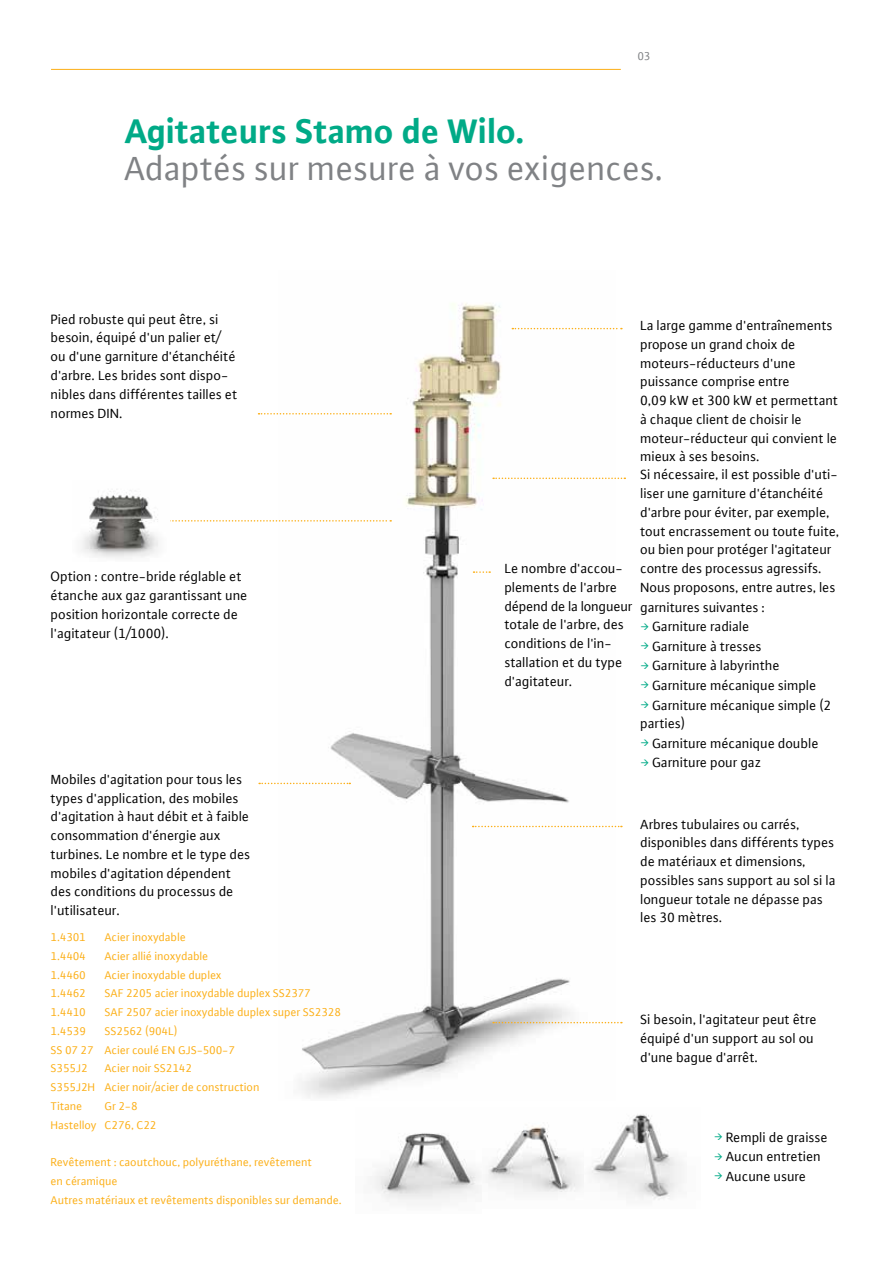
<style>
.page{position:relative;width:893px;height:1263px;background:#fff}
.page>*{position:absolute;margin:0;border:0;box-sizing:border-box;transform-origin:0 0}
.t1{font:36px "WILO Plus FM";color:#808285}
.t2{font:700 36px "WILO Plus FM";color:#00aa87}
.t3{font:14.25px/18.8px "WILO Plus FM";color:#000}
.t4{font:12px/18.8px "WILO Plus FM";color:#fcaf17}
.t5{font:12px "WILO Plus FM";color:#808285}
.s1{color:#00aa87}
</style>
<div class="page">
<img style="left:278px;top:303px;width:337px;height:795px">
<hr style="left:51px;top:69px;width:570px;height:1px;background:#fcaf17">
<svg style="left:512px;top:328px;width:110px;height:1px"></svg>
<svg style="left:493px;top:478px;width:132px;height:1px"></svg>
<svg style="left:473px;top:826px;width:149px;height:1px"></svg>
<svg style="left:259px;top:413px;width:132px;height:1px"></svg>
<svg style="left:170px;top:520px;width:221px;height:2px"></svg>
<img style="left:81px;top:490px;width:77px;height:68px">
<svg style="left:259px;top:783px;width:91px;height:1px"></svg>
<svg style="left:493px;top:1022px;width:129px;height:1px"></svg>
<img style="left:488px;top:1126px;width:94px;height:66px">
<svg style="left:474px;top:571px;width:16px;height:2px"></svg>
<img style="left:591px;top:1114px;width:92px;height:86px">
<img style="left:374px;top:1133px;width:106px;height:67px">
<p class="t5" style="left:638px;top:49px;width:14px">03</p>
<h1 class="t2" style="left:125px;top:106px;width:402px">Agitateurs Stamo de Wilo.</h1>
<h1 class="t1" style="left:125px;top:146px;width:541px">Adaptés sur mesure à vos exigences.</h1>
<p class="t3" style="left:51px;top:309px;width:188px">Pied robuste qui peut être, si besoin, équipé d'un palier et/ ou d'une garniture d'étanchéité d'arbre. Les brides sont dispo&shy;nibles dans différentes tailles et normes DIN.</p>
<p class="t3" style="left:640px;top:316px;width:201px">La large gamme d'entraînements propose un grand choix de moteurs-réducteurs d'une puissance comprise entre<br>0,09 kW et 300 kW et permettant à chaque client de choisir le moteur-réducteur qui convient le mieux à ses besoins.<br>Si nécessaire, il est possible d'uti&shy;liser une garniture d'étanchéité d'arbre pour éviter, par exemple, tout encrassement ou toute fuite, ou bien pour protéger l'agitateur contre des processus agressifs.<br>Nous proposons, entre autres, les garnitures suivantes :</p>
<p class="t3" style="left:640px;top:617px;width:111px"><span class="s1">→</span> Garniture radiale</p>
<p class="t3" style="left:640px;top:636px;width:123px"><span class="s1">→</span> Garniture à tresses</p>
<p class="t3" style="left:640px;top:656px;width:141px"><span class="s1">→</span> Garniture à labyrinthe</p>
<p class="t3" style="left:640px;top:675px;width:178px"><span class="s1">→</span> Garniture mécanique simple</p>
<p class="t3" style="left:640px;top:695px;width:193px"><span class="s1">→</span> Garniture mécanique simple (2 parties)</p>
<p class="t3" style="left:640px;top:733px;width:180px"><span class="s1">→</span> Garniture mécanique double</p>
<p class="t3" style="left:640px;top:753px;width:122px"><span class="s1">→</span> Garniture pour gaz</p>
<p class="t3" style="left:505px;top:559px;width:129px">Le nombre d'accou&shy;plements de l'arbre dépend de la longueur totale de l'arbre, des conditions de l'in&shy;stallation et du type d'agitateur.</p>
<p class="t3" style="left:51px;top:567px;width:198px">Option : contre-bride réglable et étanche aux gaz garantissant une position horizontale correcte de l'agitateur (1/1000).</p>
<p class="t3" style="left:51px;top:769px;width:201px">Mobiles d'agitation pour tous les types d'application, des mobiles d'agitation à haut débit et à faible consommation d'énergie aux turbines. Le nombre et le type des mobiles d'agitation dépendent des conditions du processus de l'utilisateur.</p>
<p class="t4" style="left:51px;top:927px;width:37px">1.4301</p>
<p class="t4" style="left:105px;top:927px;width:83px">Acier inoxydable</p>
<p class="t4" style="left:51px;top:946px;width:37px">1.4404</p>
<p class="t4" style="left:105px;top:946px;width:105px">Acier allié inoxydable</p>
<p class="t4" style="left:51px;top:965px;width:37px">1.4460</p>
<p class="t4" style="left:105px;top:965px;width:118px">Acier inoxydable duplex</p>
<p class="t4" style="left:51px;top:984px;width:37px">1.4462</p>
<p class="t4" style="left:105px;top:984px;width:208px">SAF 2205 acier inoxydable duplex SS2377</p>
<p class="t4" style="left:51px;top:1002px;width:37px">1.4410</p>
<p class="t4" style="left:105px;top:1002px;width:238px">SAF 2507 acier inoxydable duplex super SS2328</p>
<p class="t4" style="left:51px;top:1021px;width:37px">1.4539</p>
<p class="t4" style="left:51px;top:1021px;width:186px;text-indent:54px">SS2562 (904L)<br>SS 07 27 Acier coulé EN GJS-500-7<br>S355J2</p>
<p class="t4" style="left:51px;top:1059px;width:210px;text-indent:54px">Acier noir SS2142<br>S355J2H Acier noir/acier de construction<br>Titane</p>
<p class="t4" style="left:51px;top:1096px;width:107px;text-indent:54px">Gr 2-8<br>Hastelloy C276, C22</p>
<p class="t4" style="left:51px;top:1152px;width:292px">Revêtement : caoutchouc, polyuréthane, revêtement<br>en céramique<br>Autres matériaux et revêtements disponibles sur demande.</p>
<p class="t3" style="left:640px;top:814px;width:197px">Arbres tubulaires ou carrés, disponibles dans différents types de matériaux et dimensions, possibles sans support au sol si la longueur totale ne dépasse pas les 30 mètres.</p>
<p class="t3" style="left:640px;top:1010px;width:178px">Si besoin, l'agitateur peut être équipé d'un support au sol ou d'une bague d'arrêt.</p>
<p class="t3" style="left:714px;top:1127px;width:115px"><span class="s1">→</span> Rempli de graisse</p>
<p class="t3" style="left:714px;top:1147px;width:108px"><span class="s1">→</span> Aucun entretien</p>
<p class="t3" style="left:714px;top:1166px;width:94px"><span class="s1">→</span> Aucune usure</p>
</div>
